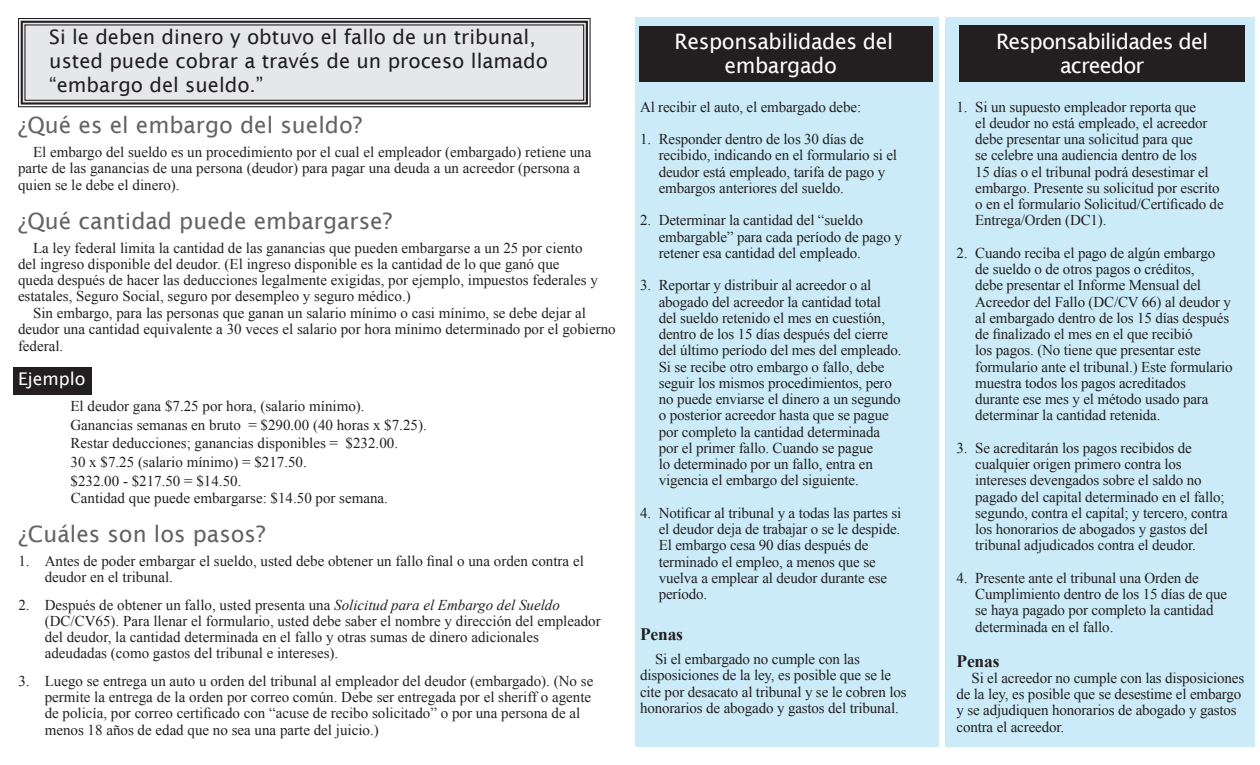
<style>
.page{position:relative;width:1260px;height:765px;background:#fff}
.page>*{position:absolute;margin:0;border:0;box-sizing:border-box;transform-origin:0 0}
.aheadrule{font:22.5px "Lucida Sans";color:#636366}
.aheadrule-2{font:21.25px/23.8px "Lucida Sans";letter-spacing:-.02em;color:#fff;text-align:center}
.aheadrule-3{font:21.25px "Lucida Sans";letter-spacing:-.04em;color:#fff}
.bhead{font:20px/23.8px "Lucida Sans";color:#231f20}
.bhead-2{font:17.5px "Lucida Sans";color:#fff}
.bhead-3{font:700 17.5px "Times New Roman";letter-spacing:-.01em;color:#231f20}
.tighter{font:700 17.5px "Times New Roman";letter-spacing:-.01em;color:#231f20}
.tighter-2{font:15px/16.2px "Times New Roman";letter-spacing:-.01em;color:#231f20}
.Body_text{font:15px/16.2px "Times New Roman";color:#231f20}
.Bulleted_Lists{font:15px/16.2px "Times New Roman";color:#231f20}
.s1{font-style:italic}
</style>
<div class="page">
<div style="left:945px;top:18px;width:310px;height:729px;background:#caebf7"></div>
<div style="left:959px;top:26px;width:286px;height:56px;background:#231f20"></div>
<div style="left:635px;top:18px;width:304px;height:729px;background:#caebf7"></div>
<div style="left:639px;top:26px;width:293px;height:56px;background:#231f20"></div>
<div style="left:14px;top:367px;width:78px;height:28px;background:#231f20"></div>
<svg style="left:18px;top:18px;width:573px;height:90px;background:#e0e0e2"></svg>
<div style="left:21px;top:21px;width:567px;height:84px;border:2px solid #231f20"></div>
<div style="left:24px;top:24px;width:560px;height:77px;border:1px solid #231f20"></div>
<p class="bhead" style="left:49px;top:25px;width:500px">Si le deben dinero y obtuvo el fallo de un tribunal, usted puede cobrar a través de un proceso llamado “embargo del sueldo.”</p>
<p class="aheadrule-2" style="left:675px;top:30px;width:220px">Responsabilidades del embargado</p>
<p class="Body_text" style="left:640px;top:98px;width:223px">Al recibir el auto, el embargado debe:</p>
<p class="tighter-2" style="left:659px;top:131px;width:240px;text-indent:-19px">1. Responder dentro de los 30 días de recibido, indicando en el formulario si el deudor está empleado, tarifa de pago y embargos anteriores del sueldo.</p>
<p class="tighter-2" style="left:659px;top:212px;width:245px;text-indent:-19px">2. Determinar la cantidad del “sueldo embargable” para cada período de pago y retener esa cantidad del empleado.</p>
<p class="tighter-2" style="left:659px;top:277px;width:244px;text-indent:-19px">3. Reportar y distribuir al acreedor o al abogado del acreedor la cantidad total del sueldo retenido el mes en cuestión, dentro de los 15 días después del cierre del último período del mes del empleado.<br>Si se recibe otro embargo o fallo, debe seguir los mismos procedimientos, pero no puede enviarse el dinero a un segundo o posterior acreedor hasta que se pague por completo la cantidad determinada por el primer fallo. Cuando se pague<br>lo determinado por un fallo, entra en vigencia el embargo del siguiente.</p>
<p class="tighter-2" style="left:659px;top:504px;width:244px;text-indent:-19px">4. Notificar al tribunal y a todas las partes si el deudor deja de trabajar o se le despide.<br>El embargo cesa 90 días después de terminado el empleo, a menos que se vuelva a emplear al deudor durante ese período.</p>
<p class="bhead-3" style="left:640px;top:622px;width:45px">Penas</p>
<p class="Body_text" style="left:640px;top:651px;width:268px;text-indent:15px">Si el embargado no cumple con las disposiciones de la ley, es posible que se le cite por desacato al tribunal y se le cobren los honorarios de abogado y gastos del tribunal.</p>
<p class="aheadrule" style="left:18px;top:112px;width:346px">¿Qué es el embargo del sueldo?</p>
<p class="Body_text" style="left:18px;top:143px;width:575px;line-height:16.6px;text-indent:15px">El embargo del sueldo es un procedimiento por el cual el empleador (embargado) retiene una parte de las ganancias de una persona (deudor) para pagar una deuda a un acreedor (persona a quien se le debe el dinero).</p>
<p class="aheadrule" style="left:18px;top:208px;width:376px">¿Qué cantidad puede embargarse?</p>
<p class="Body_text" style="left:18px;top:239px;width:581px;text-indent:15px">La ley federal limita la cantidad de las ganancias que pueden embargarse a un 25 por ciento del ingreso disponible del deudor. (El ingreso disponible es la cantidad de lo que ganó que queda después de hacer las deducciones legalmente exigidas, por ejemplo, impuestos federales y estatales, Seguro Social, seguro por desempleo y seguro médico.)</p>
<p class="Body_text" style="left:18px;top:304px;width:599px;line-height:16.6px;text-indent:15px">Sin embargo, para las personas que ganan un salario mínimo o casi mínimo, se debe dejar al deudor una cantidad equivalente a 30 veces el salario por hora mínimo determinado por el gobierno federal.</p>
<p class="bhead-2" style="left:18px;top:368px;width:69px">Ejemplo</p>
<p class="Body_text" style="left:71px;top:396px;width:358px;line-height:18.8px">El deudor gana $7.25 por hora, (salario mínimo).<br>Ganancias semanas en bruto = $290.00 (40 horas x $7.25).</p>
<p class="Body_text" style="left:71px;top:435px;width:329px">Restar deducciones; ganancias disponibles = $232.00.</p>
<p class="Body_text" style="left:71px;top:454px;width:238px">30 x $7.25 (salario mínimo) = $217.50.</p>
<p class="Body_text" style="left:71px;top:472px;width:172px">$232.00 - $217.50 = $14.50.</p>
<p class="Body_text" style="left:71px;top:490px;width:319px">Cantidad que puede embargarse: $14.50 por semana.</p>
<p class="aheadrule" style="left:18px;top:521px;width:249px">¿Cuáles son los pasos?</p>
<p class="Bulleted_Lists" style="left:45px;top:553px;width:541px;text-indent:-26px">1. Antes de poder embargar el sueldo, usted debe obtener un fallo final o una orden contra el deudor en el tribunal.</p>
<p class="Bulleted_Lists" style="left:45px;top:596px;width:558px;text-indent:-26px">2. Después de obtener un fallo, usted presenta una <span class="s1">Solicitud para el Embargo del Sueldo </span>(DC/CV65). Para llenar el formulario, usted debe saber el nombre y dirección del empleador del deudor, la cantidad determinada en el fallo y otras sumas de dinero adicionales adeudadas (como gastos del tribunal e intereses).</p>
<p class="Bulleted_Lists" style="left:45px;top:673px;width:550px;text-indent:-26px">3. Luego se entrega un auto u orden del tribunal al empleador del deudor (embargado). (No se permite la entrega de la orden por correo común. Debe ser entregada por el sheriff o agente de policía, por correo certificado con “acuse de recibo solicitado” o por una persona de al menos 18 años de edad que no sea una parte del juicio.)</p>
<p class="aheadrule-3" style="left:996px;top:29px;width:214px">Responsabilidades del</p>
<p class="aheadrule-3" style="left:1060px;top:53px;width:86px">acreedor</p>
<p class="tighter-2" style="left:975px;top:98px;width:250px;text-indent:-19px">1. Si un supuesto empleador reporta que<br>el deudor no está empleado, el acreedor debe presentar una solicitud para que<br>se celebre una audiencia dentro de los<br>15 días o el tribunal podrá desestimar el embargo. Presente su solicitud por escrito o en el formulario Solicitud/Certificado de Entrega/Orden (DC1).</p>
<p class="tighter-2" style="left:975px;top:244px;width:259px;text-indent:-19px">2. Cuando reciba el pago de algún embargo de sueldo o de otros pagos o créditos,<br>debe presentar el Informe Mensual del Acreedor del Fallo (DC/CV 66) al deudor y al embargado dentro de los 15 días después de finalizado el mes en el que recibió<br>los pagos. (No tiene que presentar este formulario ante el tribunal.) Este formulario muestra todos los pagos acreditados durante ese mes y el método usado para determinar la cantidad retenida.</p>
<p class="tighter-2" style="left:975px;top:439px;width:254px;text-indent:-19px">3. Se acreditarán los pagos recibidos de cualquier origen primero contra los intereses devengados sobre el saldo no pagado del capital determinado en el fallo; segundo, contra el capital; y tercero, contra los honorarios de abogados y gastos del tribunal adjudicados contra el deudor.</p>
<p class="tighter-2" style="left:975px;top:569px;width:253px;text-indent:-19px">4. Presente ante el tribunal una Orden de Cumplimiento dentro de los 15 días de que se haya pagado por completo la cantidad determinada en el fallo.</p>
<p class="tighter" style="left:957px;top:649px;width:45px">Penas</p>
<p class="Body_text" style="left:957px;top:669px;width:289px;text-indent:15px">Si el acreedor no cumple con las disposiciones de la ley, es posible que se desestime el embargo y se adjudiquen honorarios de abogado y gastos contra el acreedor.</p>
</div>
